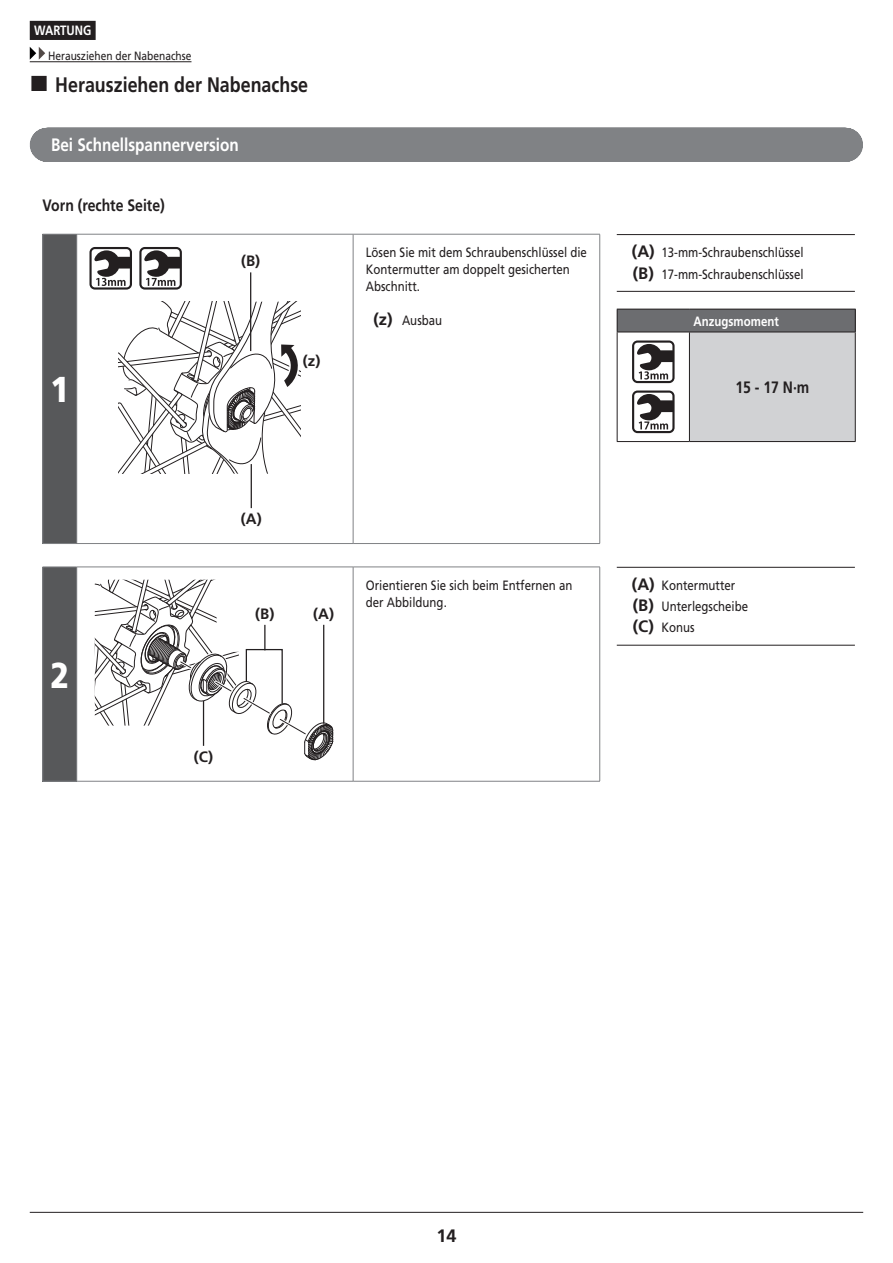
<style>
.page{position:relative;width:893px;height:1263px;background:#fff}
.page>*{position:absolute;margin:0;border:0;box-sizing:border-box;transform-origin:0 0}
.t1{font:900 36px "Frutiger LT Pro";color:#fff;scale:.85 1}
.t2{font:700 21px "Frutiger LT Pro";color:#231f20;scale:.85 1}
.t3{font:700 18px "Frutiger LT Pro";color:#fff;scale:.85 1}
.t4{font:700 18px "Frutiger LT Pro";color:#231f20}
.t5{font:700 16.5px "Frutiger LT Pro";color:#231f20;scale:.85 1}
.t6{font:700 15px "Frutiger LT Pro";color:#231f20}
.t7{font:13.5px/16.8px "Frutiger LT Pro";color:#231f20;scale:.85 1}
.t8{font:700 13.5px "Frutiger LT Pro";color:#fff;scale:.85 1}
.t9{font:12px "Frutiger LT Pro";color:#231f20;scale:.85 1}
.s1{font-weight:700;font-size:16.5px}
</style>
<div class="page">
<hr style="left:30px;top:1212px;width:833px;height:1px;background:#231f20">
<div style="left:30px;top:21px;width:66px;height:19px;background:#231f20"></div>
<hr style="left:30px;top:61px;width:161px;height:1px;background:#231f20">
<svg style="left:30px;top:47px;width:15px;height:13px"></svg>
<div style="left:47px;top:128px;width:799px;height:34px;background:#808285"></div>
<div style="left:43px;top:234px;width:34px;height:309px;background:#57585a"></div>
<hr style="left:43px;top:234px;width:34px;height:1px;background:#808285">
<hr style="left:42px;top:234px;width:1px;height:309px;background:#808285">
<hr style="left:77px;top:234px;width:276px;height:1px;background:#808285">
<hr style="left:76px;top:234px;width:1px;height:309px;background:#808285">
<hr style="left:353px;top:234px;width:247px;height:1px;background:#808285">
<hr style="left:353px;top:234px;width:1px;height:309px;background:#808285">
<hr style="left:599px;top:234px;width:1px;height:309px;background:#808285">
<hr style="left:43px;top:543px;width:34px;height:1px;background:#808285">
<hr style="left:77px;top:543px;width:276px;height:1px;background:#808285">
<hr style="left:353px;top:543px;width:247px;height:1px;background:#808285">
<hr style="left:250px;top:272px;width:1px;height:79px;background:#231f20">
<hr style="left:251px;top:464px;width:1px;height:44px;background:#231f20">
<svg style="left:89px;top:247px;width:43px;height:43px"></svg>
<svg style="left:139px;top:247px;width:43px;height:43px"></svg>
<svg style="left:118px;top:302px;width:183px;height:172px"></svg>
<hr style="left:617px;top:291px;width:238px;height:1px;background:#231f20">
<hr style="left:617px;top:234px;width:238px;height:1px;background:#231f20">
<div style="left:617px;top:309px;width:238px;height:23px;background:#6c6d70"></div>
<div style="left:689px;top:332px;width:166px;height:110px;background:#d1d2d4"></div>
<hr style="left:617px;top:309px;width:72px;height:1px;background:#231f20">
<svg style="left:617px;top:309px;width:1px;height:23px"></svg>
<hr style="left:689px;top:309px;width:167px;height:1px;background:#231f20">
<svg style="left:855px;top:309px;width:1px;height:23px"></svg>
<hr style="left:617px;top:332px;width:72px;height:1px;background:#231f20">
<hr style="left:617px;top:332px;width:1px;height:109px;background:#231f20">
<hr style="left:689px;top:332px;width:167px;height:1px;background:#231f20">
<hr style="left:689px;top:332px;width:1px;height:109px;background:#231f20">
<hr style="left:855px;top:332px;width:1px;height:109px;background:#231f20">
<hr style="left:617px;top:441px;width:72px;height:1px;background:#231f20">
<hr style="left:689px;top:441px;width:167px;height:1px;background:#231f20">
<svg style="left:632px;top:340px;width:42px;height:43px"></svg>
<svg style="left:632px;top:390px;width:42px;height:43px"></svg>
<div style="left:43px;top:567px;width:34px;height:214px;background:#57585a"></div>
<hr style="left:43px;top:567px;width:34px;height:1px;background:#808285">
<hr style="left:42px;top:567px;width:1px;height:214px;background:#808285">
<hr style="left:77px;top:567px;width:276px;height:1px;background:#808285">
<hr style="left:76px;top:567px;width:1px;height:214px;background:#808285">
<hr style="left:353px;top:567px;width:247px;height:1px;background:#808285">
<hr style="left:353px;top:567px;width:1px;height:214px;background:#808285">
<hr style="left:599px;top:567px;width:1px;height:214px;background:#808285">
<hr style="left:43px;top:781px;width:34px;height:1px;background:#808285">
<hr style="left:77px;top:781px;width:276px;height:1px;background:#808285">
<hr style="left:353px;top:781px;width:247px;height:1px;background:#808285">
<svg style="left:95px;top:580px;width:239px;height:181px"></svg>
<hr style="left:617px;top:645px;width:238px;height:1px;background:#231f20">
<hr style="left:617px;top:567px;width:238px;height:1px;background:#231f20">
<p class="t8" style="left:34px;top:22px;width:69px">WARTUNG</p>
<p class="t9" style="left:48px;top:48px;width:170px">Herausziehen der Nabenachse</p>
<h2 class="t2" style="left:55px;top:73px;width:299px">Herausziehen der Nabenachse</h2>
<h3 class="t3" style="left:51px;top:134px;width:223px">Bei Schnellspannerversion</h3>
<p class="t5" style="left:43px;top:196px;width:145px">Vorn (rechte Seite)</p>
<h1 class="t1" style="left:50px;top:368px;width:24px">1</h1>
<p class="t6" style="left:241px;top:252px;width:21px">(B)</p>
<p class="t6" style="left:303px;top:352px;width:19px">(z)</p>
<p class="t7" style="left:366px;top:244px;width:262px">Lösen Sie mit dem Schraubenschlüssel die<br>Kontermutter am doppelt gesicherten<br>Abschnitt.</p>
<p class="t7" style="left:373px;top:312px;width:83px"><span class="s1">(z)</span> Ausbau</p>
<p class="t7" style="left:632px;top:242px;width:203px;line-height:21.1px"><span class="s1">(A)</span> 13-mm-Schraubenschlüssel <span class="s1">(B)</span> 17-mm-Schraubenschlüssel</p>
<p class="t8" style="left:693px;top:313px;width:102px">Anzugsmoment</p>
<p class="t5" style="left:735px;top:377px;width:89px">15 - 17 N·m</p>
<h1 class="t1" style="left:50px;top:653px;width:24px">2</h1>
<p class="t6" style="left:241px;top:510px;width:22px">(A)</p>
<p class="t6" style="left:255px;top:605px;width:21px">(B)</p>
<p class="t6" style="left:313px;top:605px;width:22px">(A)</p>
<p class="t7" style="left:366px;top:577px;width:245px">Orientieren Sie sich beim Entfernen an der Abbildung.</p>
<p class="t7" style="left:632px;top:575px;width:138px;line-height:21.1px"><span class="s1">(A)</span> Kontermutter <span class="s1">(B)</span> Unterlegscheibe <span class="s1">(C)</span> Konus</p>
<p class="t6" style="left:194px;top:748px;width:21px">(C)</p>
<h3 class="t4" style="left:436px;top:1225px;width:22px">14</h3>
</div>
